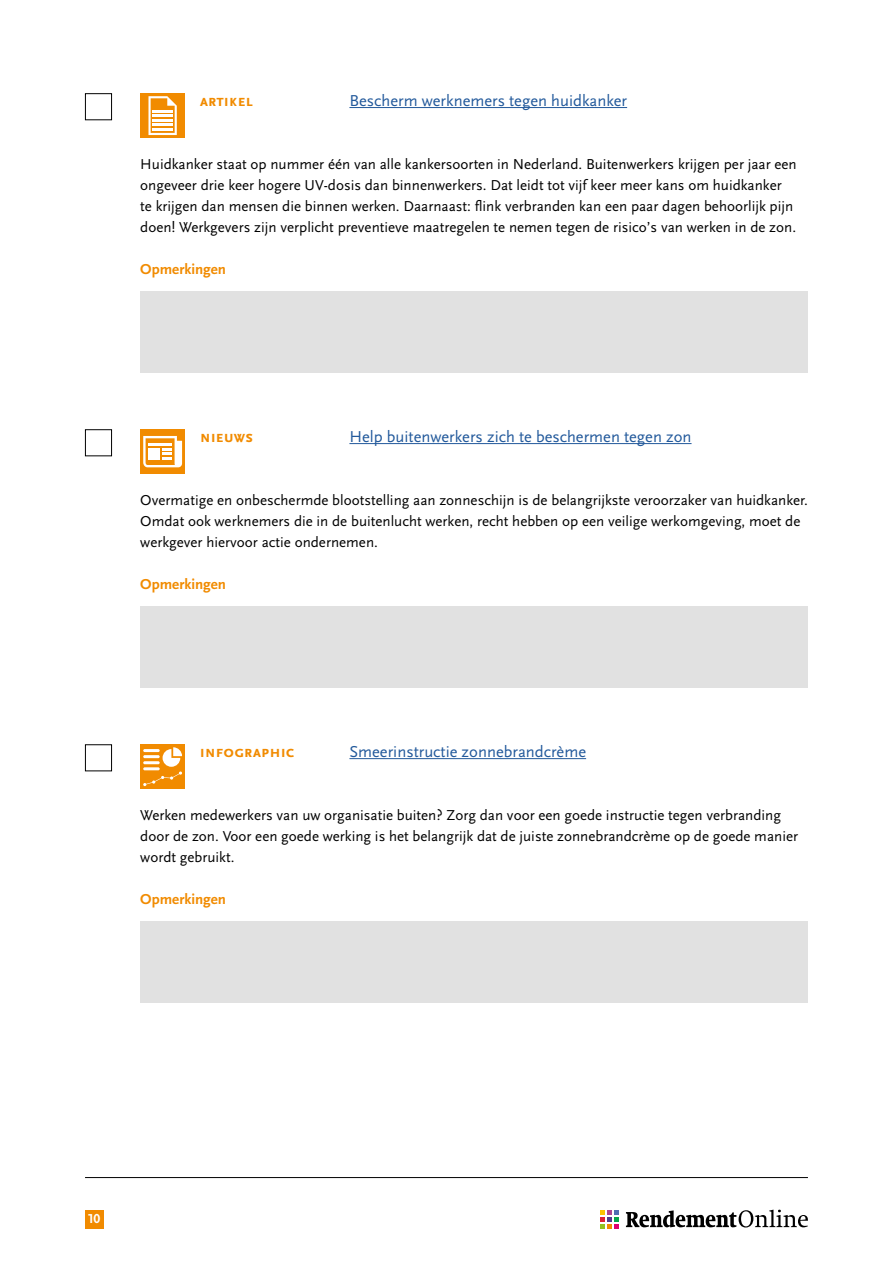
<style>
.page{position:relative;width:893px;height:1263px;background:#fff}
.page>*{position:absolute;margin:0;border:0;box-sizing:border-box;transform-origin:0 0}
.t1{font:16.5px "Scala Sans OT";color:#22599b}
.t2{font:700 16.5px "Scala Sans OT";color:#f18b00}
.t3{font:15px/21px "Scala Sans OT";color:#000}
.t4{font:700 15px "Scala Sans OT";color:#f18b00}
.t5{font:700 13.5px "Scala Sans OT";color:#fff}
</style>
<div class="page">
<hr style="left:85px;top:1177px;width:723px;height:1px;background:#000">
<div style="left:85px;top:1210px;width:18px;height:18px;background:#f18b00"></div>
<svg style="left:626px;top:1209px;width:182px;height:18px"></svg>
<svg style="left:601px;top:1210px;width:18px;height:19px"></svg>
<hr style="left:349px;top:107px;width:278px;height:1px;background:#22599b">
<hr style="left:349px;top:443px;width:342px;height:1px;background:#22599b">
<hr style="left:349px;top:758px;width:237px;height:1px;background:#22599b">
<div style="left:140px;top:291px;width:668px;height:81px;background:#e1e1e1"></div>
<div style="left:140px;top:606px;width:668px;height:81px;background:#e1e1e1"></div>
<div style="left:140px;top:921px;width:668px;height:81px;background:#e1e1e1"></div>
<div style="left:85px;top:93px;width:27px;height:27px;border:1px solid #000"></div>
<div style="left:140px;top:93px;width:45px;height:45px;background:#f18b00"></div>
<svg style="left:148px;top:96px;width:29px;height:39px"></svg>
<hr style="left:153px;top:124px;width:20px;height:2px;background:#fff">
<hr style="left:153px;top:115px;width:20px;height:2px;background:#fff">
<hr style="left:153px;top:119px;width:20px;height:2px;background:#fff">
<hr style="left:153px;top:110px;width:20px;height:2px;background:#fff">
<hr style="left:153px;top:128px;width:20px;height:3px;background:#fff">
<div style="left:85px;top:429px;width:27px;height:27px;border:1px solid #000"></div>
<div style="left:140px;top:429px;width:45px;height:45px;background:#f18b00"></div>
<svg style="left:143px;top:436px;width:39px;height:31px"></svg>
<div style="left:85px;top:744px;width:27px;height:27px;border:1px solid #000"></div>
<div style="left:140px;top:744px;width:45px;height:45px;background:#f18b00"></div>
<svg style="left:143px;top:747px;width:39px;height:39px"></svg>
<hr style="left:143px;top:767px;width:17px;height:3px;background:#fff;border-radius:2px">
<p class="t2" style="left:200px;top:91px;width:55px">ARTIKEL</p>
<p class="t1" style="left:349px;top:92px;width:279px">Bescherm werknemers tegen huidkanker</p>
<p class="t3" style="left:140px;top:154px;width:658px">Huidkanker staat op nummer één van alle kankersoorten in Nederland. Buitenwerkers krijgen per jaar een ongeveer drie keer hogere UV-dosis dan binnenwerkers. Dat leidt tot vijf keer meer kans om huidkanker te krijgen dan mensen die binnen werken. Daarnaast: flink verbranden kan een paar dagen behoorlijk pijn doen! Werkgevers zijn verplicht preventieve maatregelen te nemen tegen de risico’s van werken in de zon.</p>
<p class="t4" style="left:140px;top:261px;width:87px">Opmerkingen</p>
<p class="t2" style="left:200px;top:427px;width:55px">NIEUWS</p>
<p class="t1" style="left:349px;top:428px;width:344px">Help buitenwerkers zich te beschermen tegen zon</p>
<p class="t3" style="left:140px;top:490px;width:669px">Overmatige en onbeschermde blootstelling aan zonneschijn is de belangrijkste veroorzaker van huidkanker.<br>Omdat ook werknemers die in de buitenlucht werken, recht hebben op een veilige werkomgeving, moet de werkgever hiervoor actie ondernemen.</p>
<p class="t4" style="left:140px;top:576px;width:87px">Opmerkingen</p>
<p class="t2" style="left:200px;top:742px;width:96px">INFOGRAPHIC</p>
<p class="t1" style="left:349px;top:743px;width:238px">Smeerinstructie zonnebrandcrème</p>
<p class="t3" style="left:140px;top:805px;width:659px">Werken medewerkers van uw organisatie buiten? Zorg dan voor een goede instructie tegen verbranding door de zon. Voor een goede werking is het belangrijk dat de juiste zonnebrandcrème op de goede manier wordt gebruikt.</p>
<p class="t4" style="left:140px;top:891px;width:87px">Opmerkingen</p>
<p class="t5" style="left:88px;top:1211px;width:14px">10</p>
</div>
